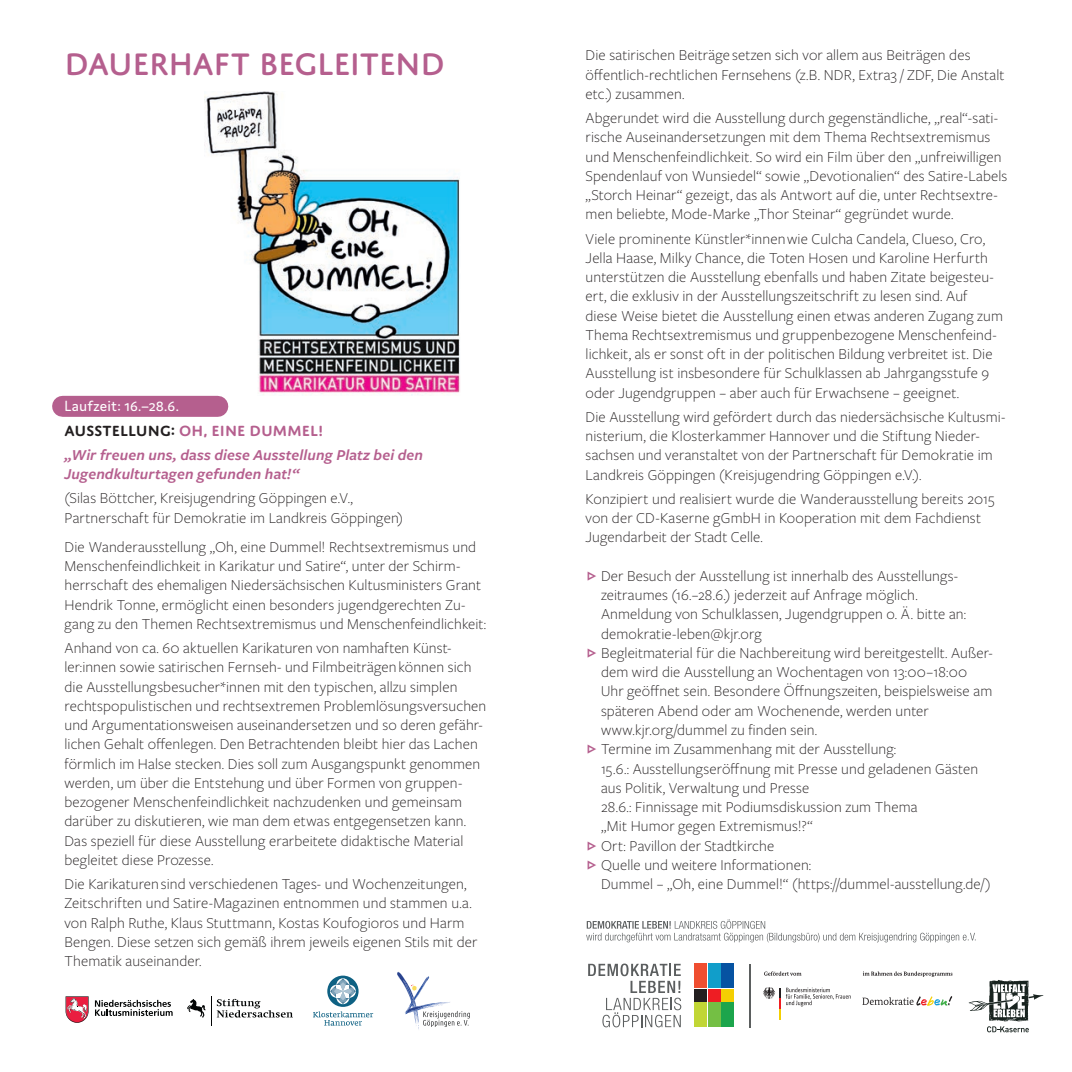
<style>
.page{position:relative;width:1072px;height:1072px;background:#fff}
.page>*{position:absolute;margin:0;border:0;box-sizing:border-box;transform-origin:0 0}
.t1{font:500 33.25px "Domus Titling";letter-spacing:-.015em;color:#b55f8e}
.t2{font:300 15.75px/19.2px "Freight Sans Pro";letter-spacing:.005em;color:#231f20}
.t3{font:italic 600 15.75px/19.2px "Freight Sans Pro";letter-spacing:.01em;color:#b55f8e}
.t4{font:600 15.75px "Domus Titling";color:#b55f8e}
.t5{font:15.75px "Domus";letter-spacing:.01em;color:#fff}
.s1{color:#231f20}
</style>
<div class="page">
<img style="left:205px;top:92px;width:255px;height:304px">
<div style="left:63px;top:396px;width:155px;height:21px;background:#b55f8e"></div>
<svg style="left:66px;top:996px;width:23px;height:26px"></svg>
<svg style="left:95px;top:999px;width:78px;height:17px"></svg>
<hr style="left:211px;top:995px;width:1px;height:30px;background:#030505">
<svg style="left:217px;top:998px;width:76px;height:19px"></svg>
<svg style="left:187px;top:999px;width:19px;height:18px"></svg>
<svg style="left:327px;top:975px;width:31px;height:31px"></svg>
<svg style="left:330px;top:978px;width:26px;height:26px"></svg>
<svg style="left:313px;top:1011px;width:60px;height:14px"></svg>
<svg style="left:397px;top:971px;width:73px;height:58px"></svg>
<svg style="left:588px;top:963px;width:93px;height:64px"></svg>
<div style="left:721px;top:989px;width:12px;height:12px;background:#f4cf02"></div>
<div style="left:708px;top:989px;width:12px;height:12px;background:#ee1d23"></div>
<div style="left:694px;top:989px;width:13px;height:12px;background:#231f20"></div>
<div style="left:721px;top:963px;width:12px;height:25px;background:#0653a2"></div>
<div style="left:708px;top:963px;width:12px;height:25px;background:#119eca"></div>
<div style="left:694px;top:963px;width:13px;height:25px;background:#ef4e30"></div>
<div style="left:721px;top:1002px;width:12px;height:25px;background:#1ca54c"></div>
<div style="left:708px;top:1002px;width:12px;height:25px;background:#74bf44"></div>
<div style="left:694px;top:1002px;width:13px;height:25px;background:#c1d635"></div>
<hr style="left:749px;top:963px;width:1px;height:64px;background:#5b5e5f">
<svg style="left:764px;top:971px;width:37px;height:4px"></svg>
<svg style="left:863px;top:971px;width:89px;height:5px"></svg>
<svg style="left:763px;top:987px;width:87px;height:32px"></svg>
<svg style="left:862px;top:996px;width:90px;height:9px"></svg>
<svg style="left:586px;top:919px;width:389px;height:23px"></svg>
<svg style="left:968px;top:980px;width:75px;height:52px"></svg>
<h1 class="t1" style="left:64px;top:45px;width:381px">DAUERHAFT BEGLEITEND</h1>
<p class="t5" style="left:64px;top:398px;width:116px">Laufzeit: 16.–28.6.</p>
<p class="t4" style="left:64px;top:421px;width:260px"><span class="s1">AUSSTELLUNG:</span> OH, EINE DUMMEL!</p>
<p class="t3" style="left:64px;top:444px;width:360px">„Wir freuen uns, dass diese Ausstellung Platz bei den<br>Jugendkulturtagen gefunden hat!“</p>
<p class="t2" style="left:64px;top:488px;width:340px">(Silas Böttcher, Kreisjugendring Göppingen e.V.,<br>Partnerschaft für Demokratie im Landkreis Göppingen)</p>
<p class="t2" style="left:64px;top:536px;width:423px">Die Wanderausstellung „Oh, eine Dummel! Rechtsextremismus und Menschenfeindlichkeit in Karikatur und Satire“, unter der Schirm&shy;herrschaft des ehemaligen Niedersächsischen Kultusministers Grant Hendrik Tonne, ermöglicht einen besonders jugendgerechten Zu&shy;gang zu den Themen Rechtsextremismus und Menschenfeindlichkeit:</p>
<p class="t2" style="left:64px;top:637px;width:423px">Anhand von ca. 60 aktuellen Karikaturen von namhaften Künst&shy;ler:innen sowie satirischen Fernseh- und Filmbeiträgen können sich die Ausstellungsbesucher*innen mit den typischen, allzu simplen rechtspopulistischen und rechtsextremen Problemlösungsversuchen und Argumentationsweisen auseinandersetzen und so deren gefähr&shy;lichen Gehalt offenlegen. Den Betrachtenden bleibt hier das Lachen förmlich im Halse stecken. Dies soll zum Ausgangspunkt genommen werden, um über die Entstehung und über Formen von gruppen&shy;bezogener Menschenfeindlichkeit nachzudenken und gemeinsam darüber zu diskutieren, wie man dem etwas entgegensetzen kann.<br>Das speziell für diese Ausstellung erarbeitete didaktische Material begleitet diese Prozesse.</p>
<p class="t2" style="left:64px;top:873px;width:414px">Die Karikaturen sind verschiedenen Tages- und Wochenzeitungen, Zeitschriften und Satire-Magazinen entnommen und stammen u.a. von Ralph Ruthe, Klaus Stuttmann, Kostas Koufogioros und Harm Bengen. Diese setzen sich gemäß ihrem jeweils eigenen Stils mit der Thematik auseinander.</p>
<p class="t2" style="left:585px;top:45px;width:420px">Die satirischen Beiträge setzen sich vor allem aus Beiträgen des öffentlich-rechtlichen Fernsehens (z.B. NDR, Extra3 / ZDF, Die Anstalt etc.) zusammen.</p>
<p class="t2" style="left:585px;top:108px;width:423px">Abgerundet wird die Ausstellung durch gegenständliche, „real“-sati&shy;rische Auseinandersetzungen mit dem Thema Rechtsextremismus und Menschenfeindlichkeit. So wird ein Film über den „unfreiwilligen Spendenlauf von Wunsiedel“ sowie „Devotionalien“ des Satire-Labels „Storch Heinar“ gezeigt, das als Antwort auf die, unter Rechtsextre&shy;men beliebte, Mode-Marke „Thor Steinar“ gegründet wurde.</p>
<p class="t2" style="left:585px;top:228px;width:419px">Viele prominente Künstler*innen wie Culcha Candela, Clueso, Cro, Jella Haase, Milky Chance, die Toten Hosen und Karoline Herfurth unterstützen die Ausstellung ebenfalls und haben Zitate beigesteu&shy;ert, die exklusiv in der Ausstellungszeitschrift zu lesen sind. Auf diese Weise bietet die Ausstellung einen etwas anderen Zugang zum Thema Rechtsextremismus und gruppenbezogene Menschenfeind&shy;lichkeit, als er sonst oft in der politischen Bildung verbreitet ist. Die Ausstellung ist insbesondere für Schulklassen ab Jahrgangsstufe 9 oder Jugendgruppen – aber auch für Erwachsene – geeignet.</p>
<p class="t2" style="left:585px;top:406px;width:421px">Die Ausstellung wird gefördert durch das niedersächsische Kultusmi&shy;nisterium, die Klosterkammer Hannover und die Stiftung Nieder&shy;sachsen und veranstaltet von der Partnerschaft für Demokratie im Landkreis Göppingen (Kreisjugendring Göppingen e.V.).</p>
<p class="t2" style="left:585px;top:488px;width:410px">Konzipiert und realisiert wurde die Wanderausstellung bereits 2015 von der CD-Kaserne gGmbH in Kooperation mit dem Fachdienst<br>Jugendarbeit der Stadt Celle.</p>
<p class="t2" style="left:601px;top:565px;width:393px">Der Besuch der Ausstellung ist innerhalb des Ausstellungs&shy;zeitraumes (16.–28.6.) jederzeit auf Anfrage möglich.<br>Anmeldung von Schulklassen, Jugendgruppen o. Ä. bitte an: demokratie-leben@kjr.org<br>Begleitmaterial für die Nachbereitung wird bereitgestellt. Außer&shy;dem wird die Ausstellung an Wochentagen von 13:00–18:00<br>Uhr geöffnet sein. Besondere Öffnungszeiten, beispielsweise am späteren Abend oder am Wochenende, werden unter www.kjr.org/dummel zu finden sein.<br>Termine im Zusammenhang mit der Ausstellung:<br>15.6.: Ausstellungseröffnung mit Presse und geladenen Gästen aus Politik, Verwaltung und Presse<br>28.6.: Finnissage mit Podiumsdiskussion zum Thema<br>„Mit Humor gegen Extremismus!?“<br>Ort: Pavillon der Stadtkirche<br>Quelle und weitere Informationen:<br>Dummel – „Oh, eine Dummel!“ (https://dummel-ausstellung.de/)</p>
</div>
